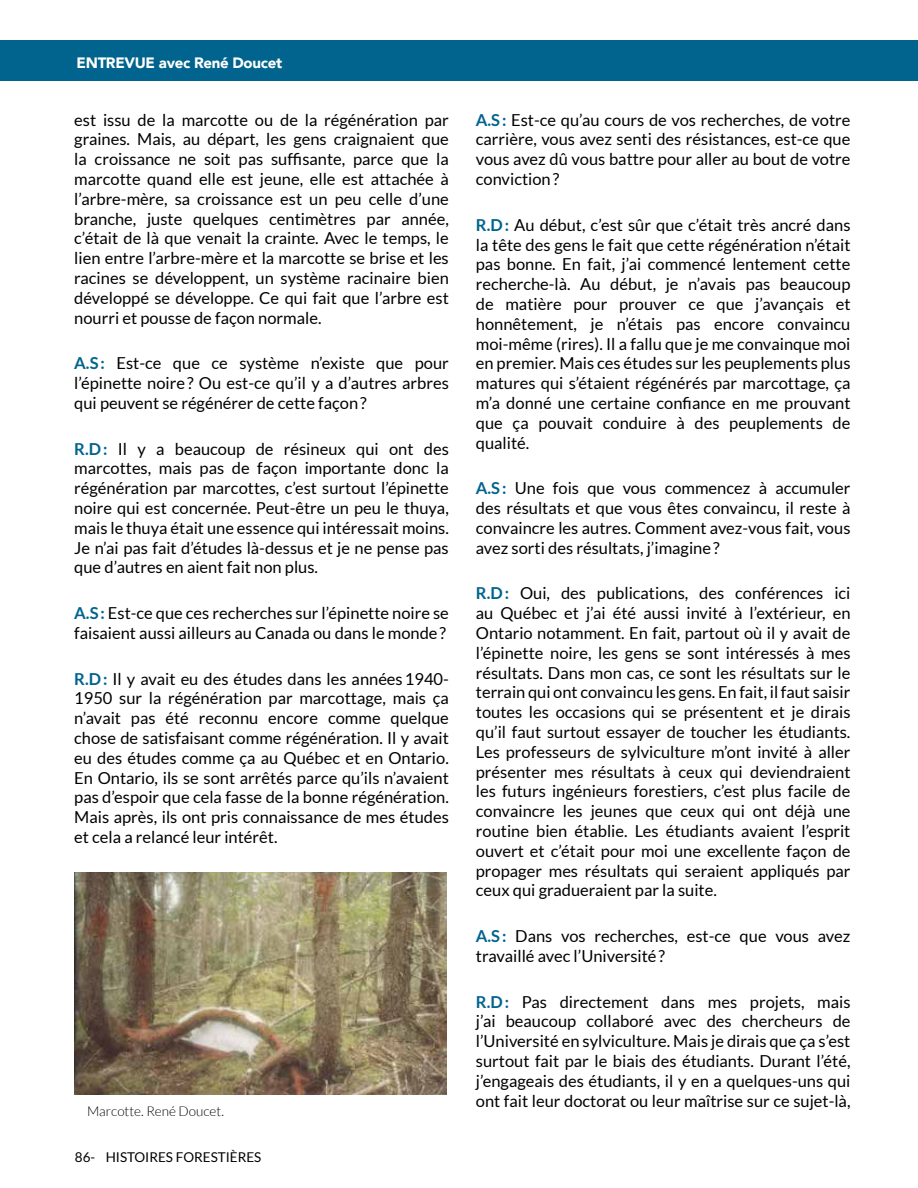
<style>
.page{position:relative;width:918px;height:1188px;background:#fff}
.page>*{position:absolute;margin:0;border:0;box-sizing:border-box;transform-origin:0 0}
.t1{font:16.5px/19.8px "Lato";color:#000;text-align:justify}
.t2{font:900 15px "Avenir";letter-spacing:-.02em;color:#fff}
.t3{font:13.5px "Lato";color:#000}
.t4{font:300 13.5px "Lato";color:#000}
.s1{font-weight:700;color:#00648e}
</style>
<div class="page">
<div style="left:0;top:40px;width:918px;height:41px;background:#00648e"></div>
<img style="left:74px;top:872px;width:373px;height:223px">
<p class="t2" style="left:77px;top:50px;width:207px">ENTREVUE avec René Doucet</p>
<p class="t1" style="left:74px;top:110px;width:376px">est issu de la marcotte ou de la régénération par graines. Mais, au départ, les gens craignaient que la croissance ne soit pas suffisante, parce que la marcotte quand elle est jeune, elle est attachée à l’arbre-mère, sa croissance est un peu celle d’une branche, juste quelques centimètres par année, c’était de là que venait la crainte. Avec le temps, le lien entre l’arbre-mère et la marcotte se brise et les racines se développent, un système racinaire bien développé se développe. Ce qui fait que l’arbre est nourri et pousse de façon normale.</p>
<p class="t1" style="left:74px;top:353px;width:376px"><span class="s1">A.S:</span> Est-ce que ce système n’existe que pour l’épinette noire? Ou est-ce qu’il y a d’autres arbres qui peuvent se régénérer de cette façon?</p>
<p class="t1" style="left:74px;top:439px;width:376px"><span class="s1">R.D:</span> Il y a beaucoup de résineux qui ont des marcottes, mais pas de façon importante donc la régénération par marcottes, c’est surtout l’épinette noire qui est concernée. Peut-être un peu le thuya, mais le thuya était une essence qui intéressait moins.<br>Je n’ai pas fait d’études là-dessus et je ne pense pas que d’autres en aient fait non plus.</p>
<p class="t1" style="left:74px;top:603px;width:376px"><span class="s1">A.S:</span> Est-ce que ces recherches sur l’épinette noire se faisaient aussi ailleurs au Canada ou dans le monde?</p>
<p class="t1" style="left:74px;top:669px;width:376px"><span class="s1">R.D:</span> Il y avait eu des études dans les années1940- 1950 sur la régénération par marcottage, mais ça n’avait pas été reconnu encore comme quelque chose de satisfaisant comme régénération. Il y avait eu des études comme ça au Québec et en Ontario.<br>En Ontario, ils se sont arrêtés parce qu’ils n’avaient pas d’espoir que cela fasse de la bonne régénération.<br>Mais après, ils ont pris connaissance de mes études et cela a relancé leur intérêt.</p>
<p class="t4" style="left:87px;top:1104px;width:139px">Marcotte. René Doucet.</p>
<p class="t3" style="left:75px;top:1149px;width:188px">86- HISTOIRES FORESTIÈRES</p>
<p class="t1" style="left:476px;top:110px;width:376px"><span class="s1">A.S:</span> Est-ce qu’au cours de vos recherches, de votre carrière, vous avez senti des résistances, est-ce que vous avez dû vous battre pour aller au bout de votre conviction?</p>
<p class="t1" style="left:476px;top:215px;width:376px"><span class="s1">R.D:</span> Au début, c’est sûr que c’était très ancré dans la tête des gens le fait que cette régénération n’était pas bonne. En fait, j’ai commencé lentement cette recherche-là. Au début, je n’avais pas beaucoup de matière pour prouver ce que j’avançais et honnêtement, je n’étais pas encore convaincu moi-même (rires). Il a fallu que je me convainque moi en premier. Mais ces études sur les peuplements plus matures qui s’étaient régénérés par marcottage, ça m’a donné une certaine confiance en me prouvant que ça pouvait conduire à des peuplements de qualité.</p>
<p class="t1" style="left:476px;top:478px;width:376px"><span class="s1">A.S:</span> Une fois que vous commencez à accumuler des résultats et que vous êtes convaincu, il reste à convaincre les autres. Comment avez-vous fait, vous avez sorti des résultats, j’imagine?</p>
<p class="t1" style="left:476px;top:583px;width:376px"><span class="s1">R.D:</span> Oui, des publications, des conférences ici au Québec et j’ai été aussi invité à l’extérieur, en Ontario notamment. En fait, partout où il y avait de l’épinette noire, les gens se sont intéressés à mes résultats. Dans mon cas, ce sont les résultats sur le terrain qui ont convaincu les gens. En fait, il faut saisir toutes les occasions qui se présentent et je dirais qu’il faut surtout essayer de toucher les étudiants.<br>Les professeurs de sylviculture m’ont invité à aller présenter mes résultats à ceux qui deviendraient les futurs ingénieurs forestiers, c’est plus facile de convaincre les jeunes que ceux qui ont déjà une routine bien établie. Les étudiants avaient l’esprit ouvert et c’était pour moi une excellente façon de propager mes résultats qui seraient appliqués par ceux qui gradueraient par la suite.</p>
<p class="t1" style="left:476px;top:926px;width:376px"><span class="s1">A.S:</span> Dans vos recherches, est-ce que vous avez travaillé avec l’Université?</p>
<p class="t1" style="left:476px;top:992px;width:376px"><span class="s1">R.D:</span> Pas directement dans mes projets, mais j’ai beaucoup collaboré avec des chercheurs de l’Université en sylviculture. Mais je dirais que ça s’est surtout fait par le biais des étudiants. Durant l’été, j’engageais des étudiants, il y en a quelques-uns qui ont fait leur doctorat ou leur maîtrise sur ce sujet-là,</p>
</div>
